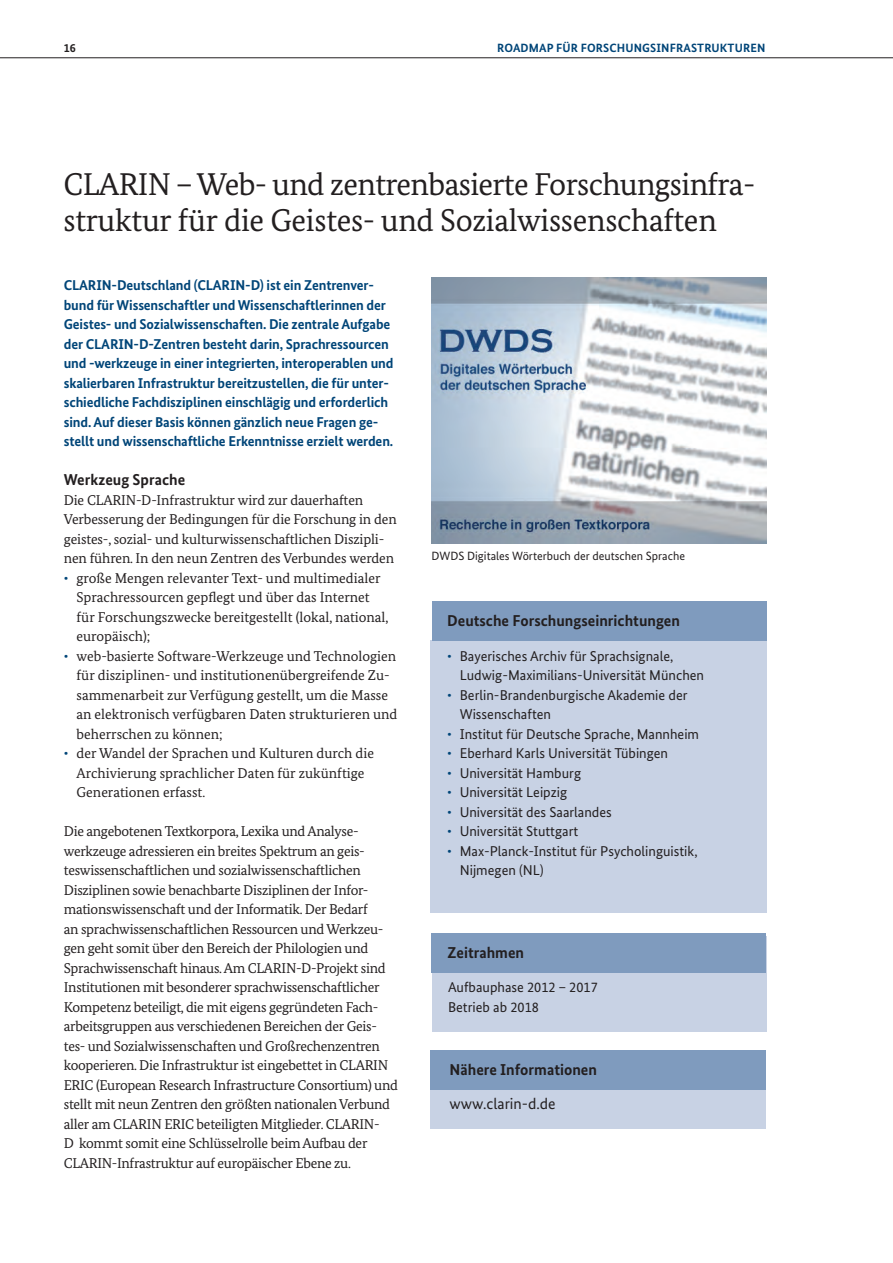
<style>
.page{position:relative;width:893px;height:1263px;background:#fff}
.page>*{position:absolute;margin:0;border:0;box-sizing:border-box;transform-origin:0 0}
.t1{font:31.5px/36px "Bundes Serif";letter-spacing:-.015em;color:#231f20}
.t2{font:700 15.75px "Bundes Sans";color:#231f20}
.t3{font:15.75px "Bundes Sans";color:#231f20}
.t4{font:14.25px/19.5px "Bundes Serif";letter-spacing:-.02em;color:#231f20}
.t5{font:14.25px/19.5px "Bundes Serif";color:#231f20}
.t6{font:700 14.25px/19.5px "Bundes Sans";letter-spacing:-.01em;color:#004578}
.t7{font:14.25px/19.5px "Bundes Sans";color:#231f20}
.t8{font:12px "Bundes Sans";color:#231f20}
.t9{font:700 12px "Bundes Sans";letter-spacing:.01em;color:#004578}
.t10{font:700 12px "Bundes Sans";color:#231f20}
.s1{color:#004578}
</style>
<div class="page">
<hr style="left:0;top:57px;width:893px;height:1px;background:#231f20">
<div style="left:432px;top:936px;width:335px;height:95px;background:#c8d2e4"></div>
<div style="left:431px;top:933px;width:335px;height:39px;background:#7f9bbe"></div>
<div style="left:431px;top:641px;width:336px;height:272px;background:#c8d2e4"></div>
<div style="left:432px;top:601px;width:334px;height:40px;background:#7f9bbe"></div>
<img style="left:432px;top:277px;width:335px;height:266px">
<div style="left:430px;top:1090px;width:335px;height:39px;background:#c8d2e4"></div>
<div style="left:430px;top:1051px;width:335px;height:39px;background:#7f9bbe"></div>
<p class="t10" style="left:64px;top:40px;width:13px">16</p>
<p class="t9" style="left:497px;top:40px;width:270px">ROADMAP FÜR FORSCHUNGSINFRASTRUKTUREN</p>
<h1 class="t1" style="left:64px;top:165px;width:693px">CLARIN – Web- und zentrenbasierte Forschungsinfra&shy;struktur für die Geistes- und Sozialwissenschaften</h1>
<p class="t6" style="left:64px;top:275px;width:331px">CLARIN-Deutschland (CLARIN-D) ist ein Zentrenver&shy;bund für Wissenschaftler und Wissenschaftlerinnen der Geistes- und Sozialwissenschaften. Die zentrale Aufgabe der CLARIN-D-Zentren besteht darin, Sprachressourcen und -werkzeuge in einer integrierten, interoperablen und skalierbaren Infrastruktur bereitzustellen, die für unter&shy;schiedliche Fachdisziplinen einschlägig und erforderlich sind. Auf dieser Basis können gänzlich neue Fragen ge&shy;stellt und wissenschaftliche Erkenntnisse erzielt werden.</p>
<p class="t2" style="left:64px;top:470px;width:123px">Werkzeug Sprache</p>
<p class="t4" style="left:64px;top:490px;width:334px">Die CLARIN-D-Infrastruktur wird zur dauerhaften Verbesserung der Bedingungen für die Forschung in den geistes-, sozial- und kulturwissenschaftlichen Diszipli&shy;nen führen. In den neun Zentren des Verbundes werden</p>
<p class="t5" style="left:77px;top:568px;width:313px;text-indent:-13px"><span class="s1">•</span> große Mengen relevanter Text- und multimedialer Sprachressourcen gepflegt und über das Internet für Forschungszwecke bereitgestellt (lokal, national, europäisch);</p>
<p class="t5" style="left:77px;top:646px;width:322px;text-indent:-13px"><span class="s1">•</span> web-basierte Software-Werkzeuge und Technologien für disziplinen- und institutionenübergreifende Zu&shy;sammenarbeit zur Verfügung gestellt, um die Masse an elektronisch verfügbaren Daten strukturieren und beherrschen zu können;</p>
<p class="t5" style="left:77px;top:743px;width:299px;text-indent:-13px"><span class="s1">•</span> der Wandel der Sprachen und Kulturen durch die<br>Archivierung sprachlicher Daten für zukünftige<br>Generationen erfasst.</p>
<p class="t4" style="left:64px;top:821px;width:336px">Die angebotenen Textkorpora, Lexika und Analyse&shy;werkzeuge adressieren ein breites Spektrum an geis&shy;teswissenschaftlichen und sozialwissenschaftlichen Disziplinen sowie benachbarte Disziplinen der Infor&shy;mationswissenschaft und der Informatik. Der Bedarf<br>an sprachwissenschaftlichen Ressourcen und Werkzeu&shy;gen geht somit über den Bereich der Philologien und Sprachwissenschaft hinaus. Am CLARIN-D-Projekt sind Institutionen mit besonderer sprachwissenschaftlicher Kompetenz beteiligt, die mit eigens gegründeten Fach&shy;arbeitsgruppen aus verschiedenen Bereichen der Geis&shy;tes- und Sozialwissenschaften und Großrechenzentren kooperieren. Die Infrastruktur ist eingebettet in CLARIN ERIC (European Research Infrastructure Consortium) und stellt mit neun Zentren den größten nationalen Verbund aller am CLARIN ERIC beteiligten Mitglieder. CLARIN-<br>D kommt somit eine Schlüsselrolle beim Aufbau der CLARIN-Infrastruktur auf europäischer Ebene zu.</p>
<p class="t8" style="left:431px;top:548px;width:255px">DWDS Digitales Wörterbuch der deutschen Sprache</p>
<p class="t2" style="left:447px;top:611px;width:234px">Deutsche Forschungseinrichtungen</p>
<p class="t7" style="left:460px;top:646px;width:246px;text-indent:-13px"><span class="s1">•</span> Bayerisches Archiv für Sprachsignale,<br>Ludwig-Maximilians-Universität München</p>
<p class="t7" style="left:460px;top:685px;width:229px;text-indent:-13px"><span class="s1">•</span> Berlin-Brandenburgische Akademie der<br>Wissenschaften</p>
<p class="t7" style="left:447px;top:724px;width:254px"><span class="s1">•</span> Institut für Deutsche Sprache, Mannheim</p>
<p class="t7" style="left:447px;top:743px;width:223px"><span class="s1">•</span> Eberhard Karls Universität Tübingen</p>
<p class="t7" style="left:447px;top:763px;width:136px"><span class="s1">•</span> Universität Hamburg</p>
<p class="t7" style="left:447px;top:782px;width:122px"><span class="s1">•</span> Universität Leipzig</p>
<p class="t7" style="left:447px;top:802px;width:166px"><span class="s1">•</span> Universität des Saarlandes</p>
<p class="t7" style="left:447px;top:821px;width:133px"><span class="s1">•</span> Universität Stuttgart</p>
<p class="t7" style="left:460px;top:841px;width:239px;text-indent:-13px"><span class="s1">•</span> Max-Planck-Institut für Psycholinguistik,<br>Nijmegen (NL)</p>
<p class="t2" style="left:448px;top:943px;width:78px">Zeitrahmen</p>
<p class="t7" style="left:448px;top:977px;width:151px">Aufbauphase 2012 – 2017<br>Betrieb ab 2018</p>
<p class="t2" style="left:450px;top:1060px;width:149px">Nähere Informationen</p>
<p class="t3" style="left:450px;top:1094px;width:108px">www.clarin-d.de</p>
</div>
